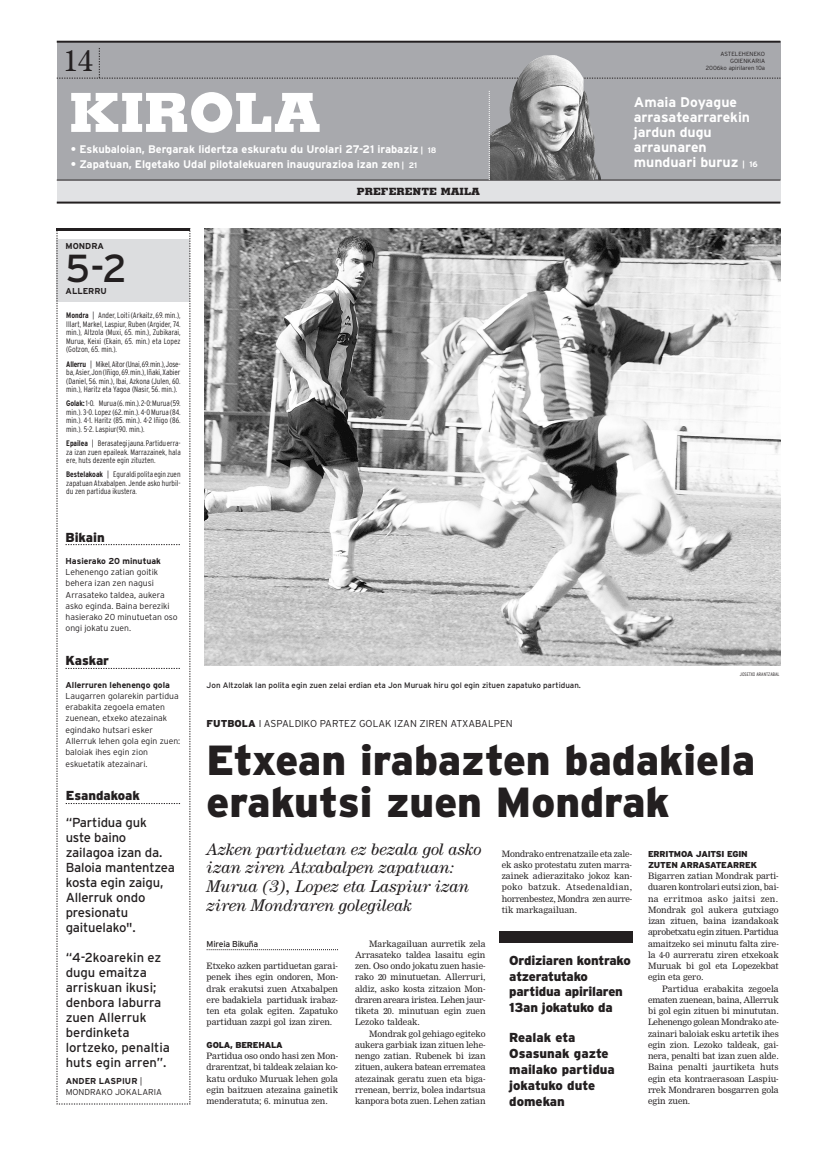
<style>
.page{position:relative;width:823px;height:1163px;background:#fff}
.page>*{position:absolute;margin:0;border:0;box-sizing:border-box;transform-origin:0 0}
.t1{font:800 54px "Memphis";color:#fff}
.t2{font:900 42px/42px "Interstate";color:#231f20}
.t3{font:39px "Interstate";color:#231f20}
.t4{font:30px "Century";color:#231f20}
.t5{font:italic 17px/18.7px "Century";letter-spacing:-.01em;color:#231f20}
.t6{font:700 14px/15px "Interstate";color:#fff}
.t7{font:13px/15px "Interstate";letter-spacing:-.015em;color:#231f20}
.t8{font:900 13px/15.8px "Interstate";letter-spacing:-.015em;color:#231f20}
.t9{font:700 11px "Interstate";color:#fff}
.t10{font:300 10px "Interstate";color:#231f20}
.t11{font:800 10px "Memphis";color:#231f20}
.t12{font:8.6px/11.2px "M Nimrod";letter-spacing:-.01em;color:#231f20;text-align:justify}
.t13{font:300 8.6px/11.2px "Interstate";color:#231f20}
.t14{font:900 8.6px "Interstate";letter-spacing:-.02em;color:#231f20}
.t15{font:8.6px "M Nimrod";letter-spacing:-.03em;color:#231f20}
.t16{font:8.6px "M Nimrod";letter-spacing:-.035em;color:#231f20}
.t17{font:8.6px "M Nimrod";letter-spacing:.01em;color:#231f20}
.t18{font:8.6px "M Nimrod";letter-spacing:.03em;color:#231f20}
.t19{font:700 8.6px "Interstate";color:#231f20}
.t20{font:8.6px "Interstate";letter-spacing:-.02em;color:#231f20}
.t21{font:300 condensed 8px/8.5px "Interstate";color:#231f20;text-align:justify}
.t22{font:8px "Interstate";color:#231f20}
.t23{font:300 6px/7.2px "Interstate";color:#231f20;text-align:right}
.t24{font:300 condensed 5px "Interstate";color:#231f20}
.s1{font-size:8px}
.s2{font-weight:700}
.s3{font-weight:900}
.s4{font-family:"Interstate";font-weight:900}
</style>
<div class="page">
<div style="left:57px;top:180px;width:723px;height:23px;background:#e1e2e4"></div>
<hr style="left:57px;top:201px;width:723px;height:2px;background:#231f20">
<div style="left:57px;top:42px;width:723px;height:138px;background:#a8a9ad"></div>
<svg style="left:57px;top:48px;width:723px;height:31px"></svg>
<hr style="left:57px;top:41px;width:723px;height:2px;background:#231f20">
<hr style="left:57px;top:180px;width:723px;height:1px;background:#231f20">
<svg style="left:57px;top:231px;width:133px;height:873px"></svg>
<hr style="left:57px;top:228px;width:133px;height:3px;background:#231f20">
<img style="left:204px;top:228px;width:576px;height:437px">
<svg style="left:206px;top:949px;width:132px;height:1px"></svg>
<div style="left:499px;top:930px;width:133px;height:12px;background:#231f20"></div>
<img style="left:489px;top:55px;width:111px;height:125px">
<svg style="left:489px;top:91px;width:1px;height:89px"></svg>
<p class="t4" style="left:63px;top:50px;width:32px">14</p>
<p class="t23" style="left:705px;top:50px;width:61px">ASTELEHENEKO<br>GOIENKARIA<br>2006ko apirilaren 10a</p>
<p class="t1" style="left:69px;top:78px;width:253px">KIROLA</p>
<p class="t6" style="left:633px;top:96px;width:125px">Amaia Doyague arrasatearrarekin jardun dugu arraunaren munduari buruz <span class="s1">| 16</span></p>
<p class="t9" style="left:71px;top:145px;width:367px">• Eskubaloian, Bergarak lidertza eskuratu du Urolari 27-21 irabaziz <span class="s1">| 18</span></p>
<p class="t9" style="left:71px;top:160px;width:348px">• Zapatuan, Elgetako Udal pilotalekuaren inaugurazioa izan zen <span class="s1">| 21</span></p>
<p class="t19" style="left:65px;top:242px;width:40px">MONDRA</p>
<p class="t3" style="left:65px;top:253px;width:63px">5-2</p>
<p class="t19" style="left:65px;top:287px;width:43px">ALLERRU</p>
<p class="t21" style="left:66px;top:312px;width:116px"><span class="s2">Mondra</span> | Ander, Loiti (Arkaitz, 69. min.), Illart, Markel, Laspiur, Ruben (Argider, 74. min.), Altzola (Muxi, 65. min.), Zubikarai, Murua, Keixi (Ekain, 65. min.) eta Lopez (Gotzon, 65. min.).</p>
<p class="t21" style="left:66px;top:360px;width:116px"><span class="s2">Allerru</span> | Mikel, Aitor (Unai, 69. min.), Jose&shy;ba, Asier, Jon (Iñigo, 69. min.), Iñaki, Xabier (Daniel, 56. min.), Ibai, Azkona (Julen, 60. min.), Haritz eta Yagoa (Nasir, 56. min.).</p>
<p class="t21" style="left:66px;top:400px;width:116px"><span class="s2">Golak:</span> 1-0. Murua (6. min.). 2-0: Murua (59. min.). 3-0. Lopez (62. min.). 4-0 Murua (84. min.). 4-1. Haritz (85. min.). 4-2 Iñigo (86. min.). 5-2. Laspiur(90. min.).</p>
<p class="t21" style="left:66px;top:439px;width:116px"><span class="s2">Epailea</span> | Berasategi jauna. Partidu erra&shy;za izan zuen epaileak. Marrazainek, hala ere, huts dezente egin zituzten.</p>
<p class="t21" style="left:66px;top:470px;width:116px"><span class="s2">Bestelakoak</span> | Eguraldi polita egin zuen zapatuan Atxabalpen. Jende asko hurbil&shy;du zen partidua ikustera.</p>
<p class="t8" style="left:65px;top:530px;width:41px">Bikain</p>
<p class="t13" style="left:65px;top:556px;width:114px"><span class="s2">Hasierako 20 minutuak<br></span>Lehenengo zatian goitik behera izan zen nagusi<br>Arrasateko taldea, aukera asko eginda. Baina bereziki hasierako 20 minutuetan oso ongi jokatu zuen.</p>
<p class="t8" style="left:65px;top:653px;width:45px">Kaskar</p>
<p class="t13" style="left:65px;top:679px;width:116px"><span class="s2">Allerruren lehenengo gola<br></span>Laugarren golarekin partidua erabakita zegoela ematen zuenean, etxeko atezainak egindako hutsari esker<br>Allerruk lehen gola egin zuen: baloiak ihes egin zion eskuetatik atezainari.</p>
<p class="t7" style="left:66px;top:783px;width:83px;line-height:26.5px"><span class="s3">Esandakoak </span>“Partidua guk</p>
<p class="t7" style="left:66px;top:831px;width:111px">uste baino zailagoa izan da.<br>Baloia mantentzea kosta egin zaigu,<br>Allerruk ondo presionatu gaituelako".</p>
<p class="t7" style="left:66px;top:951px;width:106px">“4-2koarekin ez dugu emaitza arriskuan ikusi; denbora laburra zuen Allerruk berdinketa lortzeko, penaltia huts egin arren”.</p>
<p class="t13" style="left:66px;top:1076px;width:98px"><span class="s2">ANDER LASPIUR</span> |<br>MONDRAKO JOKALARIA</p>
<p class="t11" style="left:357px;top:185px;width:125px">PREFERENTE MAILA</p>
<p class="t22" style="left:206px;top:681px;width:375px">Jon Altzolak lan polita egin zuen zelai erdian eta Jon Muruak hiru gol egin zituen zapatuko partiduan.</p>
<p class="t10" style="left:206px;top:719px;width:307px"><span class="s3">FUTBOLA</span> I ASPALDIKO PARTEZ GOLAK IZAN ZIREN ATXABALPEN</p>
<p class="t24" style="left:739px;top:672px;width:41px">JOSETXO ARANTZABAL</p>
<p class="t2" style="left:206px;top:742px;width:549px">Etxean irabazten badakiela erakutsi zuen Mondrak</p>
<p class="t5" style="left:206px;top:839px;width:276px">Azken partiduetan ez bezala gol asko izan ziren Atxabalpen zapatuan:<br>Murua (3), Lopez eta Laspiur izan ziren Mondraren golegileak</p>
<p class="t14" style="left:647px;top:850px;width:101px">ERRITMOA JAITSI EGIN</p>
<p class="t12" style="left:501px;top:847px;width:132px">Mondrako entrenatzaile eta zale&shy;ek asko protestatu zuten marra&shy;zainek adierazitako jokoz kan&shy;poko batzuk. Atsedenaldian, horrenbestez, Mondra zen aurre&shy;tik markagailuan.</p>
<p class="t14" style="left:647px;top:861px;width:110px">ZUTEN ARRASATEARREK</p>
<p class="t12" style="left:647px;top:870px;width:132px">Bigarren zatian Mondrak parti-</p>
<p class="t12" style="left:647px;top:881px;width:132px">duaren kontrolari eutsi zion, bai-</p>
<p class="t18" style="left:647px;top:893px;width:131px">na erritmoa asko jaitsi zen.</p>
<p class="t12" style="left:647px;top:904px;width:132px">Mondrak gol aukera gutxiago</p>
<p class="t12" style="left:647px;top:915px;width:132px">izan zituen, baina izandakoak</p>
<p class="t16" style="left:647px;top:926px;width:132px">aprobetxatu egin zituen. Partidua</p>
<p class="t12" style="left:647px;top:937px;width:132px">amaitzeko sei minutu falta zire-</p>
<p class="t12" style="left:647px;top:949px;width:132px">la 4-0 aurreratu ziren etxekoak</p>
<p class="t12" style="left:647px;top:960px;width:132px">Muruak bi gol eta Lopezekbat</p>
<p class="t12" style="left:647px;top:971px;width:57px">egin eta gero.</p>
<p class="t12" style="left:661px;top:982px;width:118px">Partidua erabakita zegoela</p>
<p class="t12" style="left:647px;top:994px;width:132px">ematen zuenean, baina, Allerruk</p>
<p class="t12" style="left:647px;top:1005px;width:132px">bi gol egin zituen bi minututan.</p>
<p class="t12" style="left:647px;top:1016px;width:132px">Lehenengo golean Mondrako ate-</p>
<p class="t12" style="left:647px;top:1027px;width:132px">zainari baloiak esku artetik ihes</p>
<p class="t12" style="left:647px;top:1039px;width:132px">egin zion. Lezoko taldeak, gai-</p>
<p class="t12" style="left:647px;top:1050px;width:132px">nera, penalti bat izan zuen alde.</p>
<p class="t17" style="left:647px;top:1061px;width:132px">Baina penalti jaurtiketa huts</p>
<p class="t12" style="left:647px;top:1072px;width:132px">egin eta kontraerasoan Laspiu-</p>
<p class="t12" style="left:647px;top:1084px;width:132px">rrek Mondraren bosgarren gola</p>
<p class="t12" style="left:647px;top:1095px;width:44px">egin zuen.</p>
<p class="t12" style="left:369px;top:937px;width:118px">Markagailuan aurretik zela</p>
<p class="t12" style="left:355px;top:949px;width:132px">Arrasateko taldea lasaitu egin</p>
<p class="t12" style="left:355px;top:960px;width:132px">zen. Oso ondo jokatu zuen hasie-</p>
<p class="t12" style="left:355px;top:971px;width:132px">rako 20 minutuetan. Allerruri,</p>
<p class="t12" style="left:355px;top:982px;width:132px">aldiz, asko kosta zitzaion Mon-</p>
<p class="t15" style="left:355px;top:994px;width:132px">draren areara iristea. Lehen jaur-</p>
<p class="t12" style="left:355px;top:1005px;width:132px">tiketa 20. minutuan egin zuen</p>
<p class="t12" style="left:355px;top:1016px;width:66px">Lezoko taldeak.</p>
<p class="t12" style="left:369px;top:1027px;width:118px">Mondrak gol gehiago egiteko</p>
<p class="t12" style="left:355px;top:1039px;width:132px">aukera garbiak izan zituen lehe-</p>
<p class="t12" style="left:355px;top:1050px;width:132px">nengo zatian. Rubenek bi izan</p>
<p class="t12" style="left:355px;top:1061px;width:132px">zituen, aukera batean errematea</p>
<p class="t12" style="left:355px;top:1072px;width:132px">atezainak geratu zuen eta biga-</p>
<p class="t12" style="left:355px;top:1084px;width:132px">rrenean, berriz, bolea indartsua</p>
<p class="t12" style="left:355px;top:1095px;width:132px">kanpora bota zuen. Lehen zatian</p>
<p class="t20" style="left:206px;top:940px;width:53px">Mireia Bikuña</p>
<p class="t12" style="left:206px;top:960px;width:133px">Etxeko azken partiduetan garai&shy;penek ihes egin ondoren, Mon&shy;drak erakutsi zuen Atxabalpen ere badakiela partiduak irabaz&shy;ten eta golak egiten. Zapatuko partiduan zazpi gol izan ziren.</p>
<p class="t12" style="left:206px;top:1039px;width:133px;text-align:left"><span class="s4">GOLA, BEREHALA<br></span>Partidua oso ondo hasi zen Mon&shy;drarentzat, bi taldeak zelaian ko&shy;katu orduko Muruak lehen gola egin baitzuen atezaina gainetik menderatuta; 6. minutua zen.</p>
<p class="t8" style="left:509px;top:953px;width:123px">Ordiziaren kontrako atzeratutako partidua apirilaren<br>13an jokatuko da</p>
<p class="t8" style="left:509px;top:1030px;width:107px">Realak eta<br>Osasunak gazte mailako partidua jokatuko dute domekan</p>
</div>
